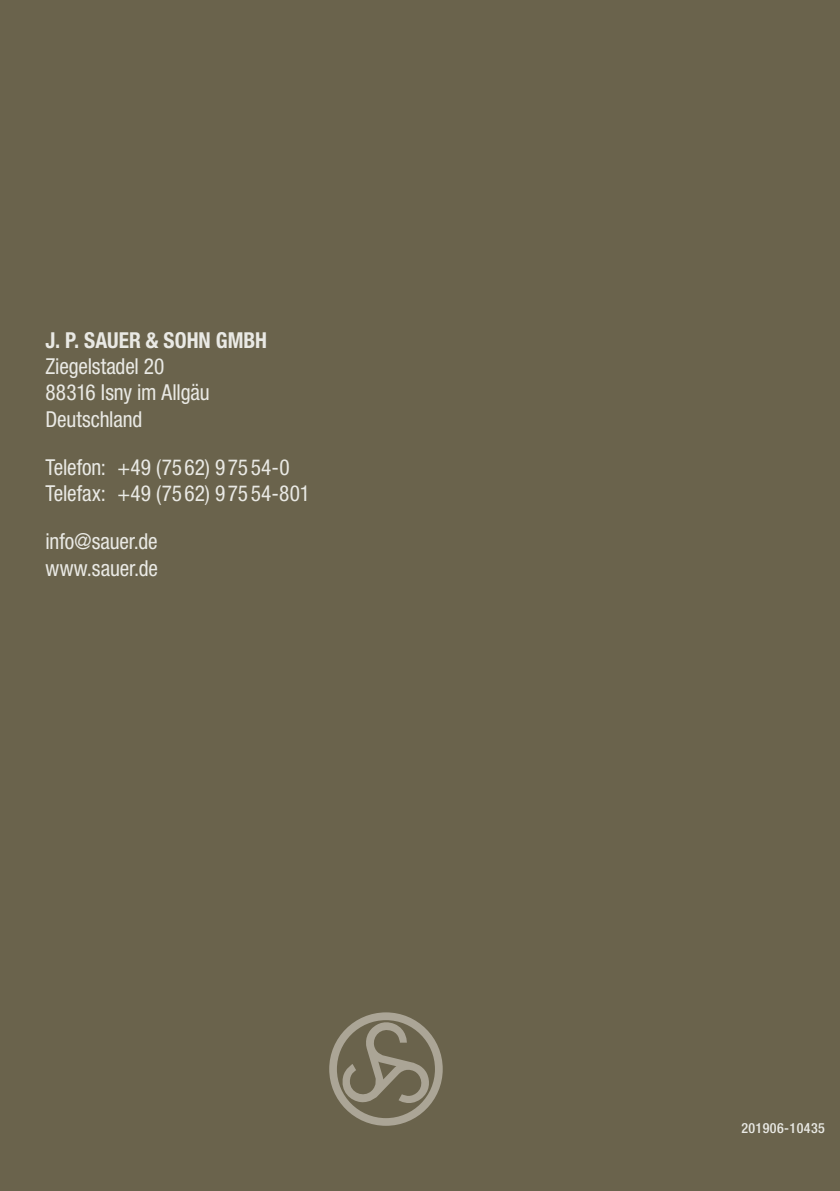
<style>
.page{position:relative;width:840px;height:1191px;background:#fff}
.page>*{position:absolute;margin:0;border:0;box-sizing:border-box;transform-origin:0 0}
.t1{font:condensed 22px/26.4px "Helvetica Neue LT Std";letter-spacing:-.005em;color:#e9e9e4}
.t2{font:700 condensed 22px "Helvetica Neue LT Std";color:#e9e9e4}
.t3{font:500 condensed 14px "Helvetica Neue LT Std";letter-spacing:.03em;color:#e9e9e4}
</style>
<div class="page">
<div style="left:0;top:0;width:839px;height:1191px;background:#6a634c"></div>
<svg style="left:329px;top:1012px;width:113px;height:113px"></svg>
<p class="t2" style="left:45px;top:326px;width:223px">J. P. SAUER &amp; SOHN GMBH</p>
<p class="t1" style="left:45px;top:353px;width:166px">Ziegelstadel 20<br>88316 Isny im Allgäu<br>Deutschland</p>
<p class="t1" style="left:45px;top:453px;width:266px">Telefon: +49 (7562) 97554-0<br>Telefax: +49 (7562) 97554-801</p>
<p class="t1" style="left:45px;top:528px;width:114px">info@sauer.de www.sauer.de</p>
<p class="t3" style="left:741px;top:1119px;width:85px">201906-10435</p>
</div>
